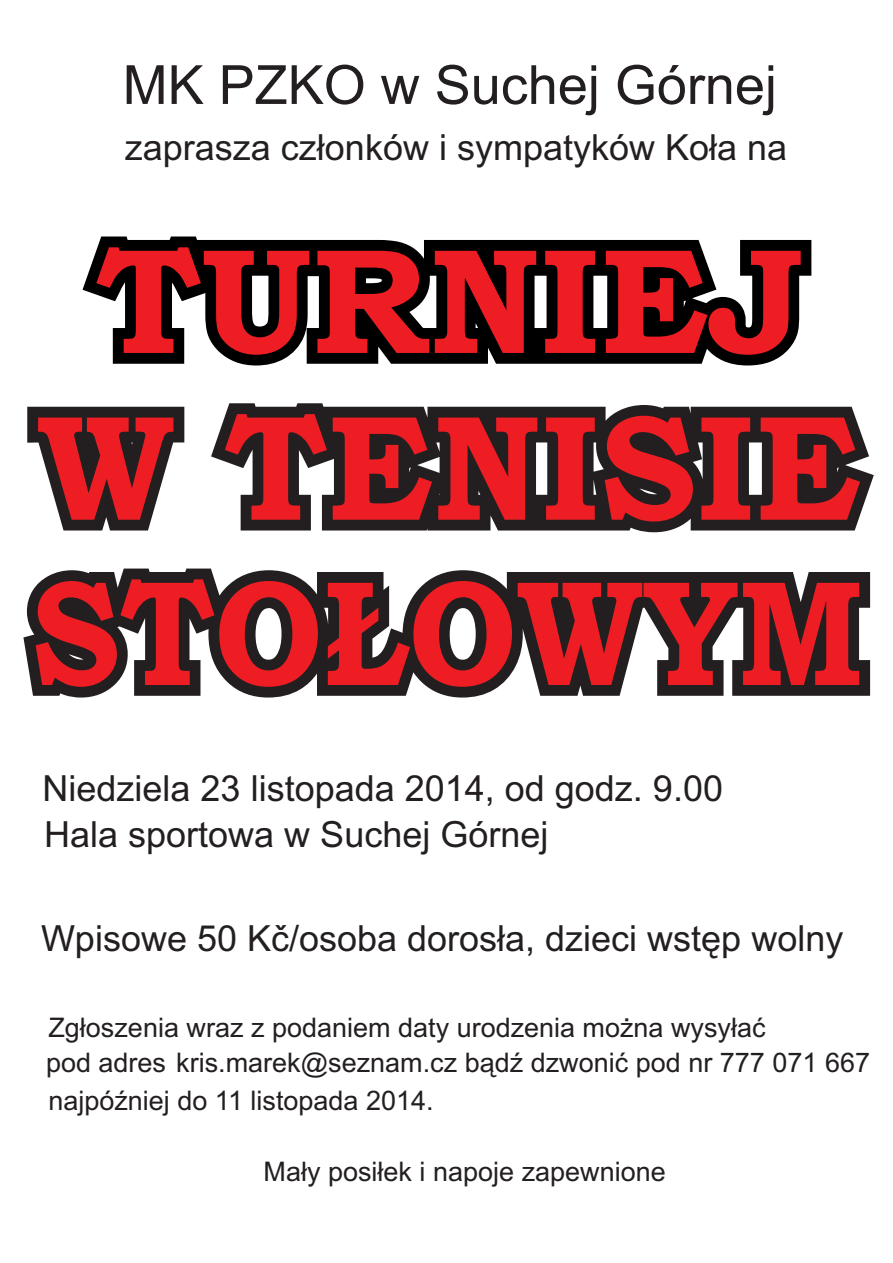
<style>
.page{position:relative;width:893px;height:1263px;background:#fff}
.page>*{position:absolute;margin:0;border:0;box-sizing:border-box;transform-origin:0 0}
.t1{font:150px/165.3px "Bookman Old Style";color:#ee1d23}
.t2{font:54px "Arial";color:#231f20}
.t3{font:36px/45.8px "Arial";color:#231f20}
.t4{font:27px/35.2px "Arial";color:#231f20}
</style>
<div class="page">
<svg style="left:27px;top:403px;width:847px;height:129px;fill:#231f20"></svg>
<svg style="left:23px;top:568px;width:847px;height:129px;fill:#231f20"></svg>
<svg style="left:83px;top:236px;width:728px;height:129px;fill:#000"></svg>
<h2 class="t2" style="left:123px;top:65px;width:656px">MK PZKO w Suchej Górnej</h2>
<h3 class="t3" style="left:125px;top:128px;width:664px">zaprasza cz³onków i sympatyków Ko³a na</h3>
<h1 class="t1" style="left:96px;top:233px;width:709px">TURNIEJ</h1>
<h1 class="t1" style="left:31px;top:400px;width:835px">W TENISIE<br>STO£OWYM</h1>
<h3 class="t3" style="left:43px;top:769px;width:682px">Niedziela 23 listopada 2014, od godz. 9.00<br>Hala sportowa w Suchej Górnej</h3>
<h3 class="t3" style="left:41px;top:919px;width:804px">Wpisowe 50 Kè/osoba doros³a, dzieci wstêp wolny</h3>
<p class="t4" style="left:46px;top:1012px;width:825px">Zgùoszenia wraz z podaniem daty urodzenia moýna wysy³aæ<br>pod adres kris.marek@seznam.cz b¹dŸ dzwoniæ pod nr 777 071 667</p>
<p class="t4" style="left:48px;top:1085px;width:387px">najpóŸniej do 11 listopada 2014.</p>
<p class="t4" style="left:264px;top:1156px;width:404px">Maùy posi³ek i napoje zapewnione</p>
</div>
